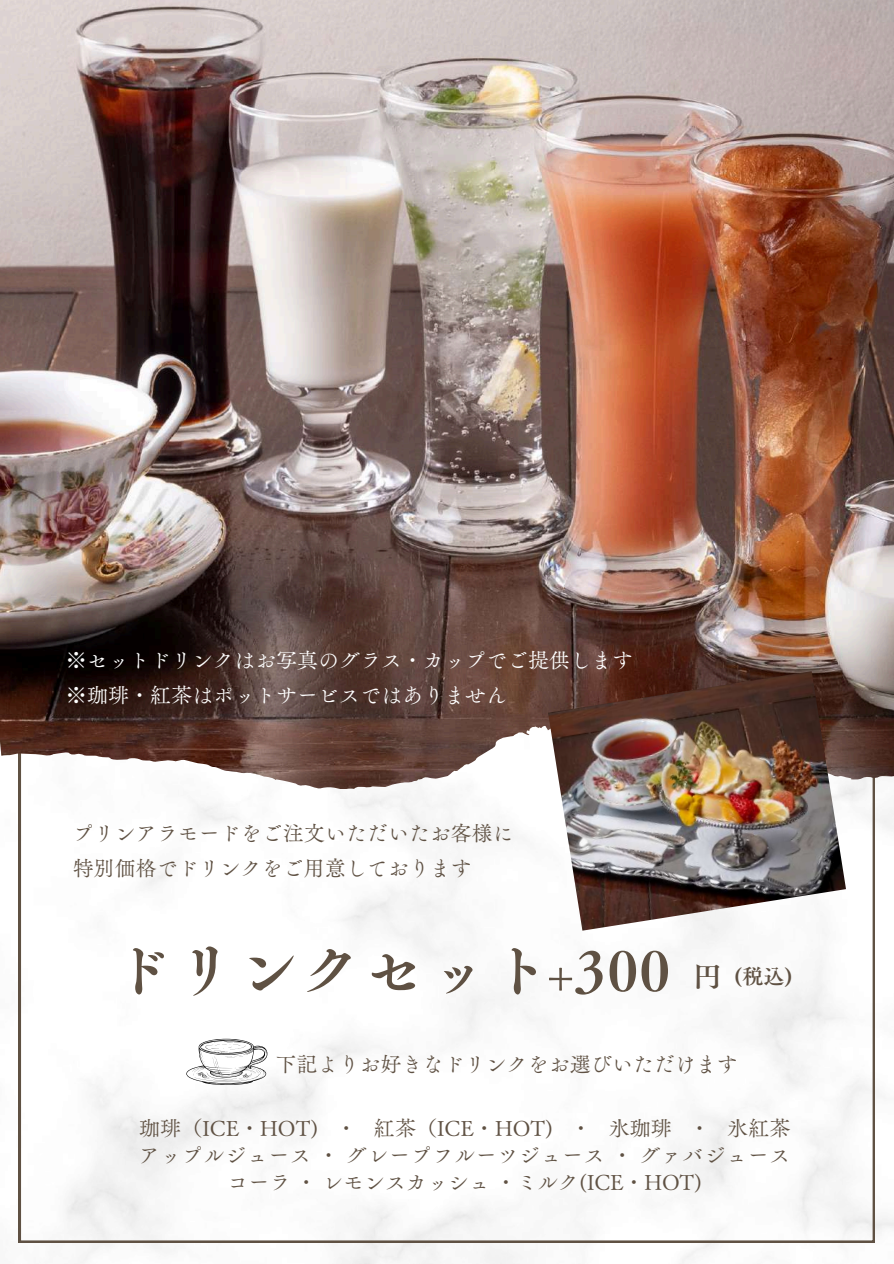
<style>
.page{position:relative;width:894px;height:1264px;background:#fff}
.page>*{position:absolute;margin:0;border:0;box-sizing:border-box;transform-origin:0 0}
.t1{font:60px "Canva Tsuku A Old Min Pr 6 N B";letter-spacing:.05em;color:#5f5143}
.t2{font:21px/27px "Canva Tsuku A Old Min Pr 6 N R";color:#5f5143;text-align:center}
.t3{font:21px/34.8px "Canva Tsuku A Old Min Pr 6 N R";color:#fff}
.s1{font-size:54px}
.s2{font-size:28.5px}
.s3{font-size:21px}
</style>
<div class="page">
<img style="left:0;top:0;width:893px;height:1263px">
<svg style="left:19px;top:696px;width:855px;height:546px"></svg>
<img style="left:270px;top:0;width:623px;height:26px">
<svg style="left:186px;top:1038px;width:81px;height:46px"></svg>
<img style="left:548px;top:671px;width:297px;height:259px">
<p class="t3" style="left:66px;top:642px;width:568px">※セットドリンクはお写真のグラス・カップでご提供します※珈琲・紅茶はポットサービスではありません</p>
<p class="t2" style="left:73px;top:815px;width:442px;line-height:34.8px;text-align:left">プリンアラモードをご注文いただいたお客様に特別価格でドリンクをご用意しております</p>
<h1 class="t1" style="left:113px;top:939px;width:681px">ドリンクセット<span class="s1">+300</span> <span class="s2">円</span> <span class="s3">(税込)</span></h1>
<p class="t2" style="left:275px;top:1050px;width:463px">下記よりお好きなドリンクをお選びいただけます</p>
<p class="t2" style="left:139px;top:1114px;width:653px">珈琲（ICE・HOT) ・ 紅茶（ICE・HOT) ・ 氷珈琲 ・ 氷紅茶アップルジュース・グレープフルーツジュース・グァバジュースコーラ・レモンスカッシュ・ミルク(ICE・HOT)</p>
</div>
